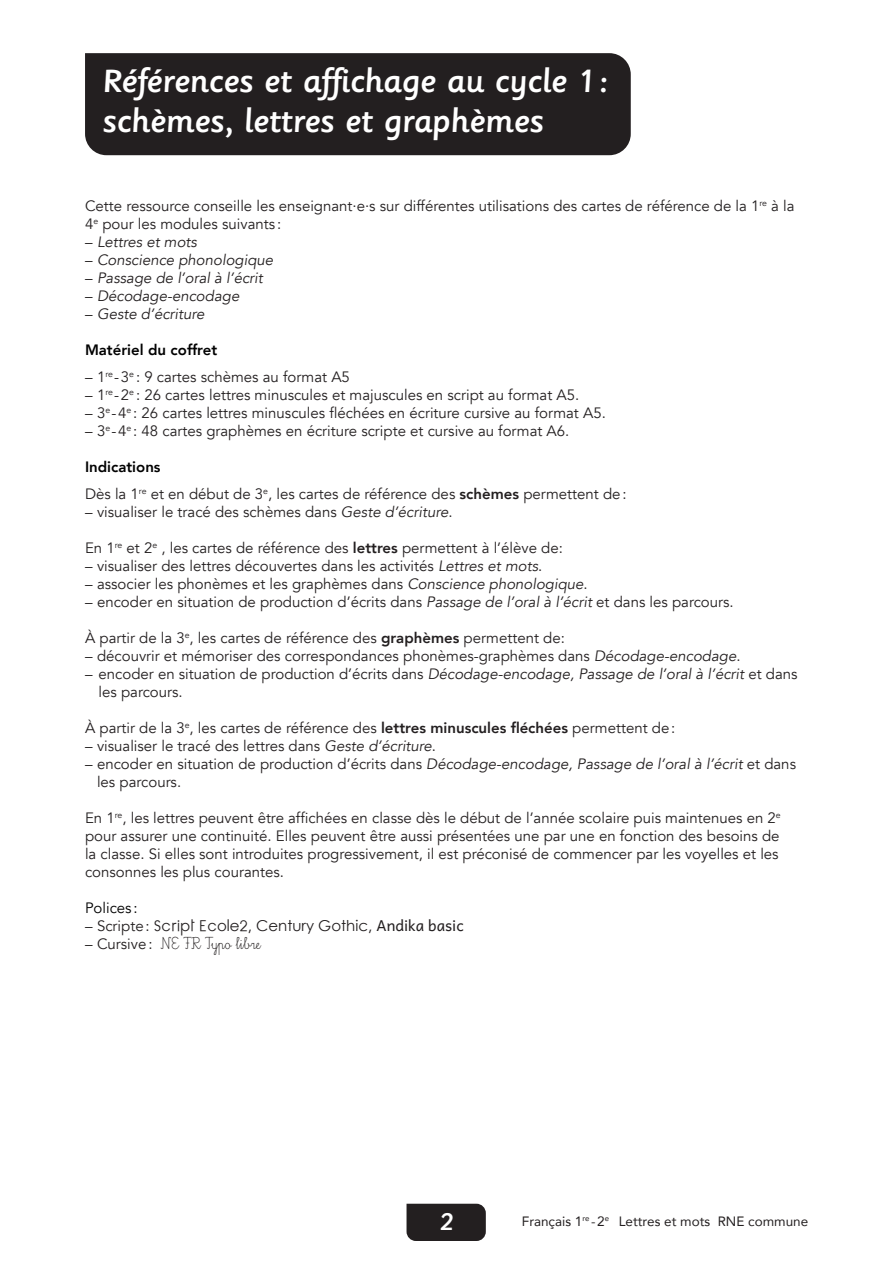
<style>
.page{position:relative;width:893px;height:1263px;background:#fff}
.page>*{position:absolute;margin:0;border:0;box-sizing:border-box;transform-origin:0 0}
.Titre_1_fiche{font:500 36px/40.5px "Sassoon Primary W01";letter-spacing:-.02em;color:#fff}
.t1{font:500 27px "Sassoon Primary W01";color:#fff}
.List_Paragraph{font:15px/18px "Avenir";color:#231f20}
.t2{font:italic 15px "Avenir";color:#231f20}
.t3{font:15px "Century Gothic";color:#231f20}
.t4{font:800 15px "Avenir";color:#000}
.t5{font:15px "NEFR Typo Libre";color:#231f20}
.t6{font:15px "Avenir";color:#000}
.t7{font:13.5px "Avenir";color:#231f20}
.s1{font-style:normal}
.s2{font-weight:800}
.s3{font-style:italic}
.s4{font-family:"Avenir"}
.s5{font-family:"Script Ecole 2"}
.s6{font-family:"Andika New Basic"}
</style>
<div class="page">
<div style="left:406px;top:1204px;width:80px;height:37px;background:#231f20"></div>
<div style="left:85px;top:53px;width:546px;height:102px;background:#231f20"></div>
<p class="Titre_1_fiche" style="left:102px;top:61px;width:507px">Références et affichage au cycle 1: schèmes, lettres et graphèmes</p>
<p class="List_Paragraph" style="left:85px;top:197px;width:711px">Cette ressource conseille les enseignant·e·s sur différentes utilisations des cartes de référence de la 1<sup>re</sup> à la<br>4<sup>e</sup> pour les modules suivants :</p>
<p class="t2" style="left:85px;top:232px;width:113px"><span class="s1">–</span> Lettres et mots</p>
<p class="t2" style="left:85px;top:250px;width:190px"><span class="s1">–</span> Conscience phonologique</p>
<p class="t2" style="left:85px;top:268px;width:179px"><span class="s1">–</span> Passage de l’oral à l’écrit</p>
<p class="t2" style="left:85px;top:286px;width:156px"><span class="s1">–</span> Décodage-encodage</p>
<p class="t2" style="left:85px;top:304px;width:121px"><span class="s1">–</span> Geste d’écriture</p>
<p class="t4" style="left:85px;top:338px;width:134px">Matériel du coffret</p>
<p class="List_Paragraph" style="left:85px;top:368px;width:266px">– 1<sup>re</sup>-3<sup>e</sup> : 9 cartes schèmes au format A5</p>
<p class="List_Paragraph" style="left:85px;top:386px;width:496px">– 1<sup>re</sup>-2<sup>e</sup> : 26 cartes lettres minuscules et majuscules en script au format A5.</p>
<p class="List_Paragraph" style="left:85px;top:404px;width:522px">– 3<sup>e</sup>-4<sup>e</sup> : 26 cartes lettres minuscules fléchées en écriture cursive au format A5.</p>
<p class="List_Paragraph" style="left:85px;top:422px;width:486px">– 3<sup>e</sup>-4<sup>e</sup> : 48 cartes graphèmes en écriture scripte et cursive au format A6.</p>
<p class="t4" style="left:85px;top:455px;width:77px">Indications</p>
<p class="List_Paragraph" style="left:85px;top:485px;width:543px">Dès la 1<sup>re</sup> et en début de 3<sup>e</sup>, les cartes de référence des <span class="s2">schèmes</span> permettent de:</p>
<p class="List_Paragraph" style="left:85px;top:503px;width:369px">– visualiser le tracé des schèmes dans <span class="s3">Geste d’écriture</span>.</p>
<p class="List_Paragraph" style="left:85px;top:539px;width:479px">En 1<sup>re</sup> et 2<sup>e</sup> , les cartes de référence des <span class="s2">lettres</span> permettent à l’élève de:</p>
<p class="List_Paragraph" style="left:85px;top:557px;width:459px">– visualiser des lettres découvertes dans les activités <span class="s3">Lettres et mots</span>.</p>
<p class="List_Paragraph" style="left:85px;top:575px;width:504px">– associer les phonèmes et les graphèmes dans <span class="s3">Conscience phonologique</span>.</p>
<p class="List_Paragraph" style="left:85px;top:593px;width:650px">– encoder en situation de production d’écrits dans <span class="s3">Passage de l’oral à l’écrit</span> et dans les parcours.</p>
<p class="List_Paragraph" style="left:85px;top:629px;width:481px">À partir de la 3<sup>e</sup>, les cartes de référence des <span class="s2">graphèmes</span> permettent de:</p>
<p class="List_Paragraph" style="left:85px;top:647px;width:657px">– découvrir et mémoriser des correspondances phonèmes-graphèmes dans <span class="s3">Décodage-encodage</span>.</p>
<p class="List_Paragraph" style="left:99px;top:665px;width:700px;text-indent:-14px">– encoder en situation de production d’écrits dans <span class="s3">Décodage-encodage, Passage de l’oral à l’écrit</span> et dans les parcours.</p>
<p class="List_Paragraph" style="left:85px;top:719px;width:592px">À partir de la 3<sup>e</sup>, les cartes de référence des <span class="s2">lettres minuscules fléchées</span> permettent de:</p>
<p class="List_Paragraph" style="left:85px;top:737px;width:353px">– visualiser le tracé des lettres dans <span class="s3">Geste d’écriture</span>.</p>
<p class="List_Paragraph" style="left:97px;top:755px;width:700px;text-indent:-12px">– encoder en situation de production d’écrits dans <span class="s3">Décodage-encodage, Passage de l’oral à l’écrit</span> et dans les parcours.</p>
<p class="List_Paragraph" style="left:85px;top:809px;width:697px">En 1<sup>re</sup>, les lettres peuvent être affichées en classe dès le début de l’année scolaire puis maintenues en 2<sup>e </sup>pour assurer une continuité. Elles peuvent être aussi présentées une par une en fonction des besoins de la classe. Si elles sont introduites progressivement, il est préconisé de commencer par les voyelles et les consonnes les plus courantes.</p>
<p class="t6" style="left:85px;top:898px;width:54px">Polices :</p>
<p class="t3" style="left:85px;top:916px;width:380px"><span class="s4">– Scripte:</span> <span class="s5">Script Ecole2</span><span class="s4">,</span> Century Gothic<span class="s4">,</span> <span class="s6">Andika basic</span></p>
<p class="t5" style="left:85px;top:933px;width:177px"><span class="s4">– Cursive:</span> NE FR Typo libre</p>
<p class="t1" style="left:440px;top:1207px;width:15px">2</p>
<p class="t7" style="left:619px;top:1210px;width:191px">Lettres et mots RNE commune</p>
<p class="t7" style="left:522px;top:1210px;width:89px">Français 1<sup>re</sup> -2<sup>e</sup></p>
</div>
